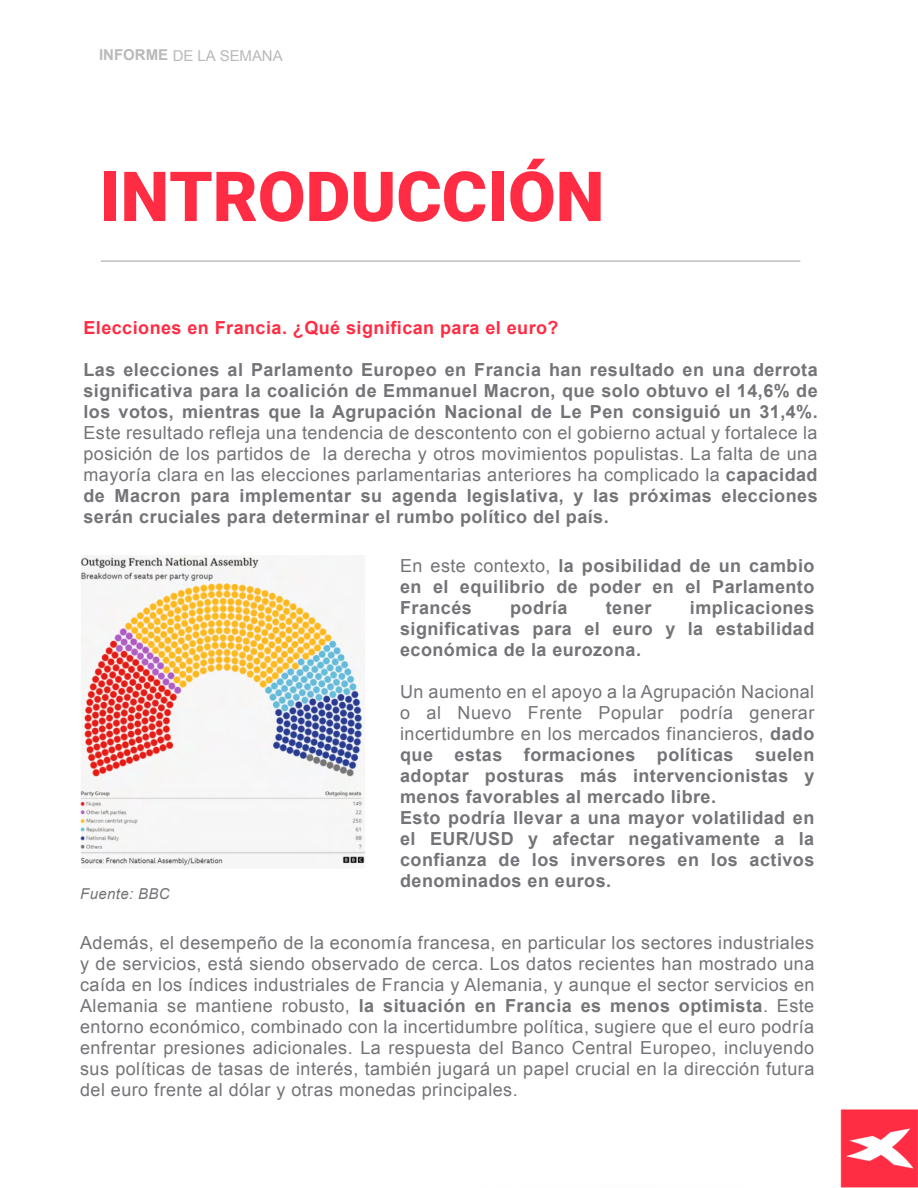
<style>
.page{position:relative;width:918px;height:1188px;background:#fff}
.page>*{position:absolute;margin:0;border:0;box-sizing:border-box;transform-origin:0 0}
.t1{font:900 69.15px "Roboto";color:#ff2c43}
.t2{font:18px/21px "Arial";letter-spacing:.025em;color:#747478;text-align:justify}
.t3{font:700 18px/21px "Arial";letter-spacing:.025em;color:#747478;text-align:justify}
.t4{font:700 18px "Arial";letter-spacing:.025em;color:#ff2c43}
.t5{font:15px "Arial";letter-spacing:-.005em;color:#b9b9bb}
.t6{font:italic 15px "Arial";letter-spacing:.025em;color:#747478}
.s1{font-weight:700}
.s2{font-weight:400}
</style>
<div class="page">
<img style="left:80px;top:555px;width:285px;height:313px">
<img style="left:840px;top:1109px;width:78px;height:79px">
<hr style="left:101px;top:261px;width:699px;height:1px;background:#9e9e9e">
<p class="t5" style="left:99px;top:46px;width:185px"><span class="s1">INFORME</span> DE LA SEMANA</p>
<h1 class="t1" style="left:100px;top:148px;width:506px">INTRODUCCIÓN</h1>
<p class="t4" style="left:83px;top:316px;width:477px">Elecciones en Francia. ¿Qué significan para el euro?</p>
<p class="t3" style="left:83px;top:360px;width:736px">Las elecciones al Parlamento Europeo en Francia han resultado en una derrota significativa para la coalición de Emmanuel Macron, que solo obtuvo el 14,6% de los votos, mientras que la Agrupación Nacional de Le Pen consiguió un 31,4%.</p>
<p class="t2" style="left:83px;top:422px;width:736px">Este resultado refleja una tendencia de descontento con el gobierno actual y fortalece la posición de los partidos de la derecha y otros movimientos populistas. La falta de una mayoría clara en las elecciones parlamentarias anteriores ha complicado la <span class="s1">capacidad de Macron para implementar su agenda legislativa, y las próximas elecciones serán cruciales para determinar el rumbo político del país.</span></p>
<p class="t6" style="left:80px;top:884px;width:91px">Fuente: BBC</p>
<p class="t3" style="left:400px;top:556px;width:416px"><span class="s2">En este contexto,</span> la posibilidad de un cambio en el equilibrio de poder en el Parlamento Francés</p>
<p class="t3" style="left:510px;top:598px;width:59px">podría</p>
<p class="t3" style="left:606px;top:598px;width:47px">tener</p>
<p class="t3" style="left:400px;top:598px;width:416px;text-indent:290px">implicaciones significativas para el euro y la estabilidad económica de la eurozona.</p>
<p class="t3" style="left:400px;top:682px;width:416px;text-align:left"><span class="s2">Un aumento en el apoyo a la Agrupación Nacional o al Nuevo Frente Popular podría generar incertidumbre en los mercados financieros,</span> dado que estas formaciones políticas suelen adoptar posturas más intervencionistas y menos favorables al mercado libre.<br>Esto podría llevar a una mayor volatilidad en el EUR/USD y afectar negativamente a la confianza de los inversores en los activos denominados en euros.</p>
<p class="t2" style="left:80px;top:933px;width:736px">Además, el desempeño de la economía francesa, en particular los sectores industriales y de servicios, está siendo observado de cerca. Los datos recientes han mostrado una caída en los índices industriales de Francia y Alemania, y aunque el sector servicios en Alemania se mantiene robusto, <span class="s1">la situación en Francia es menos optimista</span>. Este entorno económico, combinado con la incertidumbre política, sugiere que el euro podría enfrentar presiones adicionales. La respuesta del Banco Central Europeo, incluyendo sus políticas de tasas de interés, también jugará un papel crucial en la dirección futura del euro frente al dólar y otras monedas principales.</p>
</div>
